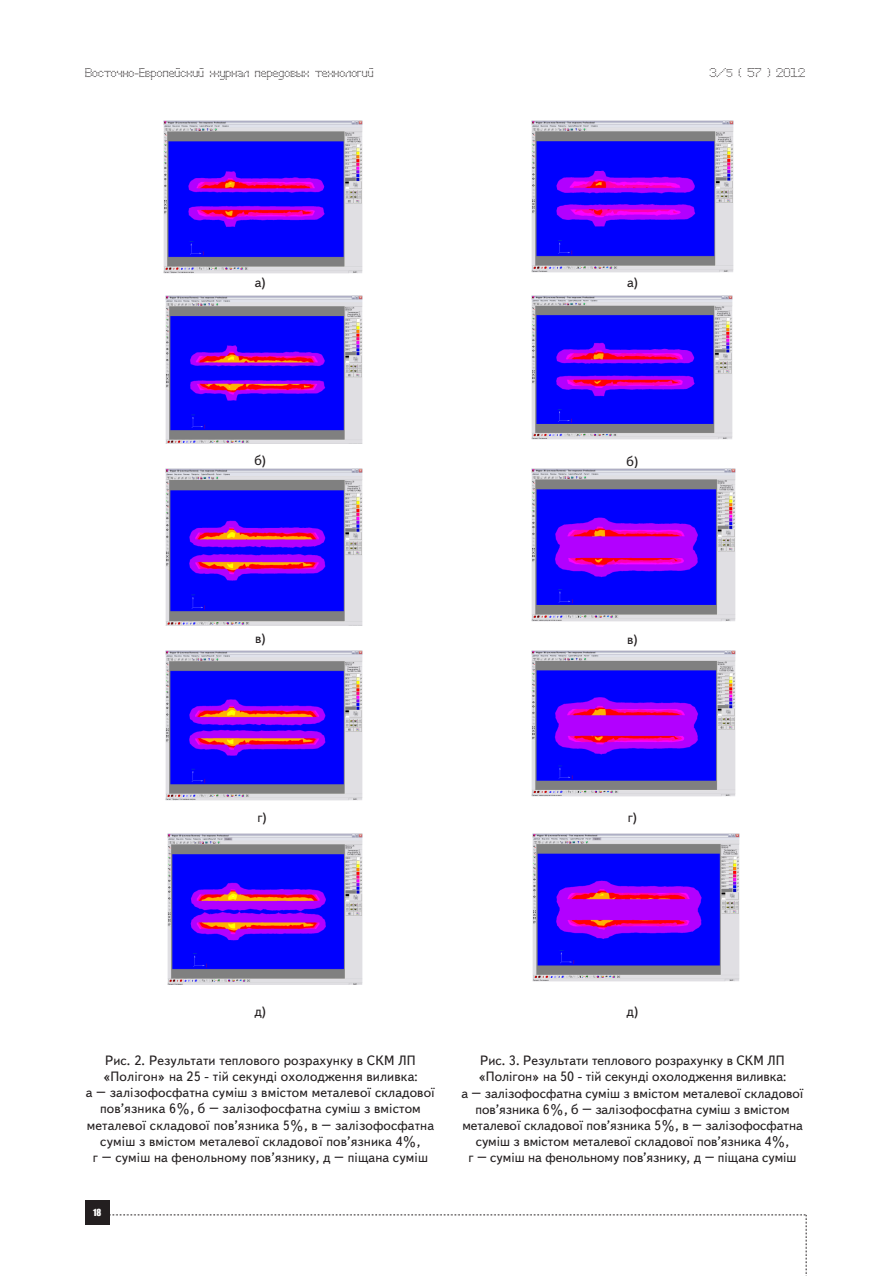
<style>
.page{position:relative;width:893px;height:1276px;background:#fff}
.page>*{position:absolute;margin:0;border:0;box-sizing:border-box;transform-origin:0 0}
.risunok{font:13.5px/16.2px "Text Book C";letter-spacing:.005em;color:#231f20;text-align:center}
.t1{font:12px "Perfo";letter-spacing:.015em;color:#231f20}
.t2{font:9px "Impact";color:#fff}
.s1{font-size:10.5px}
</style>
<div class="page">
<div style="left:85px;top:1200px;width:24px;height:25px;background:#231f20"></div>
<svg style="left:109px;top:1214px;width:698px;height:62px"></svg>
<img style="left:163px;top:121px;width:199px;height:152px">
<img style="left:166px;top:296px;width:196px;height:147px">
<img style="left:166px;top:468px;width:196px;height:157px">
<img style="left:166px;top:651px;width:196px;height:149px">
<img style="left:167px;top:833px;width:195px;height:151px">
<img style="left:531px;top:121px;width:202px;height:152px">
<img style="left:531px;top:296px;width:201px;height:143px">
<img style="left:531px;top:468px;width:204px;height:153px">
<img style="left:531px;top:651px;width:205px;height:145px">
<img style="left:533px;top:833px;width:206px;height:148px">
<p class="t1" style="left:85px;top:65px;width:290px">Восточно-Европейский журнал передовых технологий</p>
<p class="t1" style="left:709px;top:65px;width:97px">3/<span class="s1">5</span> ( 57 ) 2012</p>
<p class="risunok" style="left:255px;top:274px;width:13px">а)</p>
<p class="risunok" style="left:627px;top:275px;width:13px">а)</p>
<p class="risunok" style="left:255px;top:453px;width:13px">б)</p>
<p class="risunok" style="left:627px;top:453px;width:13px">б)</p>
<p class="risunok" style="left:255px;top:631px;width:12px">в)</p>
<p class="risunok" style="left:627px;top:631px;width:12px">в)</p>
<p class="risunok" style="left:257px;top:809px;width:11px">г)</p>
<p class="risunok" style="left:628px;top:809px;width:11px">г)</p>
<p class="risunok" style="left:255px;top:1003px;width:13px">д)</p>
<p class="risunok" style="left:86px;top:1052px;width:351px">Рис. 2. Результати теплового розрахунку в СКМ ЛП «Полігон» на 25 - тій секунді охолодження виливка:<br>а – залізофосфатна суміш з вмістом металевої складової пов’язника 6%, б – залізофосфатна суміш з вмістом металевої складової пов’язника 5%, в – залізофосфатна суміш з вмістом металевої складової пов’язника 4%,<br>г – суміш на фенольному пов’язнику, д – піщана суміш</p>
<p class="t2" style="left:93px;top:1207px;width:10px">18</p>
<p class="risunok" style="left:627px;top:1004px;width:13px">д)</p>
<p class="risunok" style="left:462px;top:1052px;width:343px">Рис. 3. Результати теплового розрахунку в СКМ ЛП «Полігон» на 50 - тій секунді охолодження виливка:<br>а – залізофосфатна суміш з вмістом металевої складової пов’язника 6%, б – залізофосфатна суміш з вмістом металевої складової пов’язника 5%, в – залізофосфатна суміш з вмістом металевої складової пов’язника 4%,<br>г – суміш на фенольному пов’язнику, д – піщана суміш</p>
</div>
